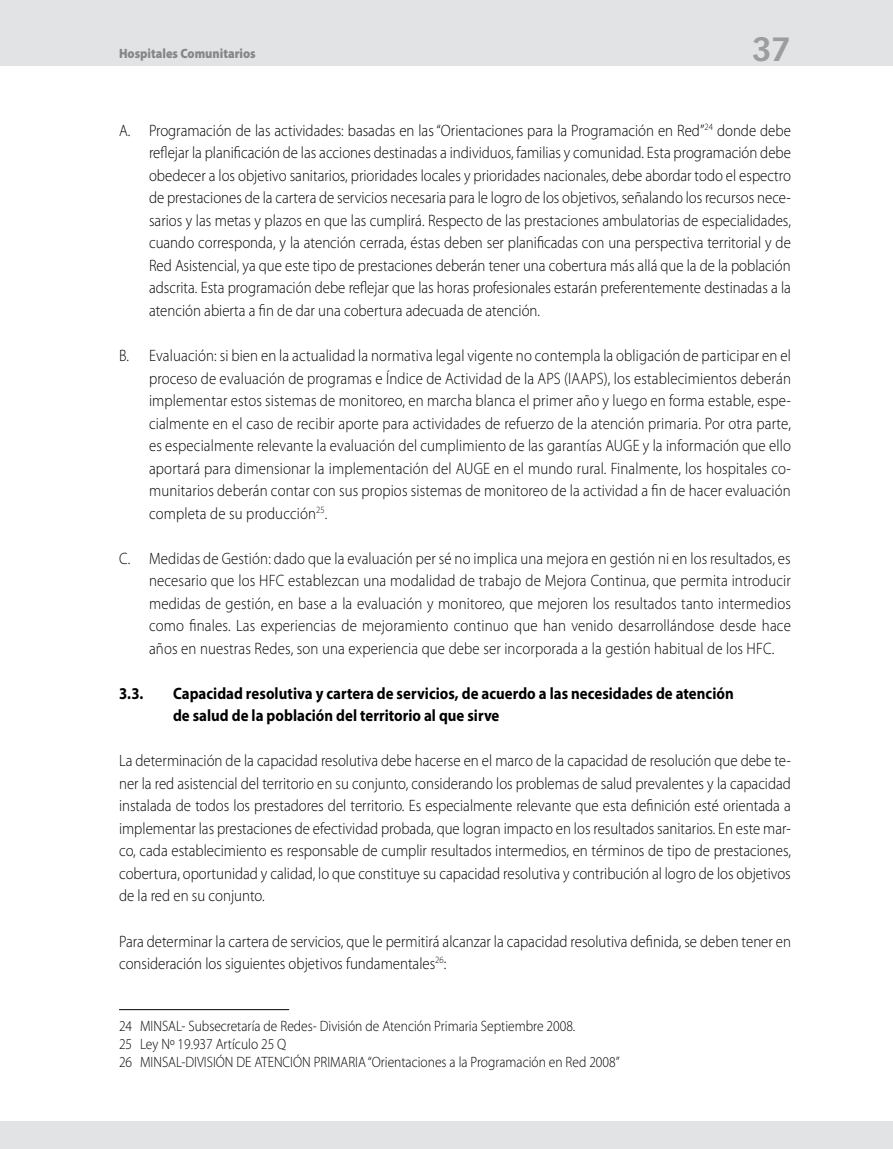
<style>
.page{position:relative;width:893px;height:1149px;background:#fff}
.page>*{position:absolute;margin:0;border:0;box-sizing:border-box;transform-origin:0 0}
.t1{font:700 33px "Vectora LH";color:#9c9d9f}
.t2{font:300 16.5px/22.5px "Myriad Pro";color:#000;text-align:justify;scale:.9 1}
.t3{font:700 16.5px/22.5px "Myriad Pro";color:#000;scale:.9 1}
.t4{font:300 15px/18px "Myriad Pro";color:#000;scale:.9 1}
.t5{font:900 13.5px "Myriad Pro";color:#868788;scale:.9 1}
</style>
<div class="page">
<div style="left:0;top:0;width:893px;height:66px;background:#e1e3e4"></div>
<div style="left:0;top:1120px;width:893px;height:28px;background:#e1e3e4"></div>
<hr style="left:119px;top:1008px;width:170px;height:1px;background:#000">
<p class="t5" style="left:119px;top:44px;width:153px">Hospitales Comunitarios</p>
<h1 class="t1" style="left:752px;top:30px;width:41px">37</h1>
<p class="t2" style="left:149px;top:119px;width:715px;text-indent:-30px">A. Programación de las actividades: basadas en las “Orientaciones para la Programación en Red”<sup>24</sup> donde debe reflejar la planificación de las acciones destinadas a individuos, familias y comunidad. Esta programación debe obedecer a los objetivo sanitarios, prioridades locales y prioridades nacionales, debe abordar todo el espectro de prestaciones de la cartera de servicios necesaria para le logro de los objetivos, señalando los recursos nece&shy;sarios y las metas y plazos en que las cumplirá. Respecto de las prestaciones ambulatorias de especialidades, cuando corresponda, y la atención cerrada, éstas deben ser planificadas con una perspectiva territorial y de Red Asistencial, ya que este tipo de prestaciones deberán tener una cobertura más allá que la de la población adscrita. Esta programación debe reflejar que las horas profesionales estarán preferentemente destinadas a la atención abierta a fin de dar una cobertura adecuada de atención.</p>
<p class="t2" style="left:149px;top:344px;width:715px;text-indent:-30px">B. Evaluación: si bien en la actualidad la normativa legal vigente no contempla la obligación de participar en el proceso de evaluación de programas e Índice de Actividad de la APS (IAAPS), los establecimientos deberán implementar estos sistemas de monitoreo, en marcha blanca el primer año y luego en forma estable, espe&shy;cialmente en el caso de recibir aporte para actividades de refuerzo de la atención primaria. Por otra parte, es especialmente relevante la evaluación del cumplimiento de las garantías AUGE y la información que ello aportará para dimensionar la implementación del AUGE en el mundo rural. Finalmente, los hospitales co&shy;munitarios deberán contar con sus propios sistemas de monitoreo de la actividad a fin de hacer evaluación completa de su producción<sup>25</sup>.</p>
<p class="t2" style="left:149px;top:546px;width:715px;text-indent:-30px">C. Medidas de Gestión: dado que la evaluación per sé no implica una mejora en gestión ni en los resultados, es necesario que los HFC establezcan una modalidad de trabajo de Mejora Continua, que permita introducir medidas de gestión, en base a la evaluación y monitoreo, que mejoren los resultados tanto intermedios como finales. Las experiencias de mejoramiento continuo que han venido desarrollándose desde hace años en nuestras Redes, son una experiencia que debe ser incorporada a la gestión habitual de los HFC.</p>
<p class="t3" style="left:119px;top:681px;width:29px">3.3.</p>
<p class="t3" style="left:173px;top:681px;width:624px">Capacidad resolutiva y cartera de servicios, de acuerdo a las necesidades de atención de salud de la población del territorio al que sirve</p>
<p class="t2" style="left:119px;top:749px;width:748px">La determinación de la capacidad resolutiva debe hacerse en el marco de la capacidad de resolución que debe te&shy;ner la red asistencial del territorio en su conjunto, considerando los problemas de salud prevalentes y la capacidad instalada de todos los prestadores del territorio. Es especialmente relevante que esta definición esté orientada a implementar las prestaciones de efectividad probada, que logran impacto en los resultados sanitarios. En este mar&shy;co, cada establecimiento es responsable de cumplir resultados intermedios, en términos de tipo de prestaciones, cobertura, oportunidad y calidad, lo que constituye su capacidad resolutiva y contribución al logro de los objetivos de la red en su conjunto.</p>
<p class="t2" style="left:119px;top:929px;width:748px">Para determinar la cartera de servicios, que le permitirá alcanzar la capacidad resolutiva definida, se deben tener en consideración los siguientes objetivos fundamentales<sup>26</sup>:</p>
<p class="t4" style="left:119px;top:1016px;width:558px">24 MINSAL- Subsecretaría de Redes- División de Atención Primaria Septiembre 2008.<br>25 Ley Nº 19.937 Artículo 25 Q<br>26 MINSAL-DIVISIÓN DE ATENCIÓN PRIMARIA “Orientaciones a la Programación en Red 2008”</p>
</div>
